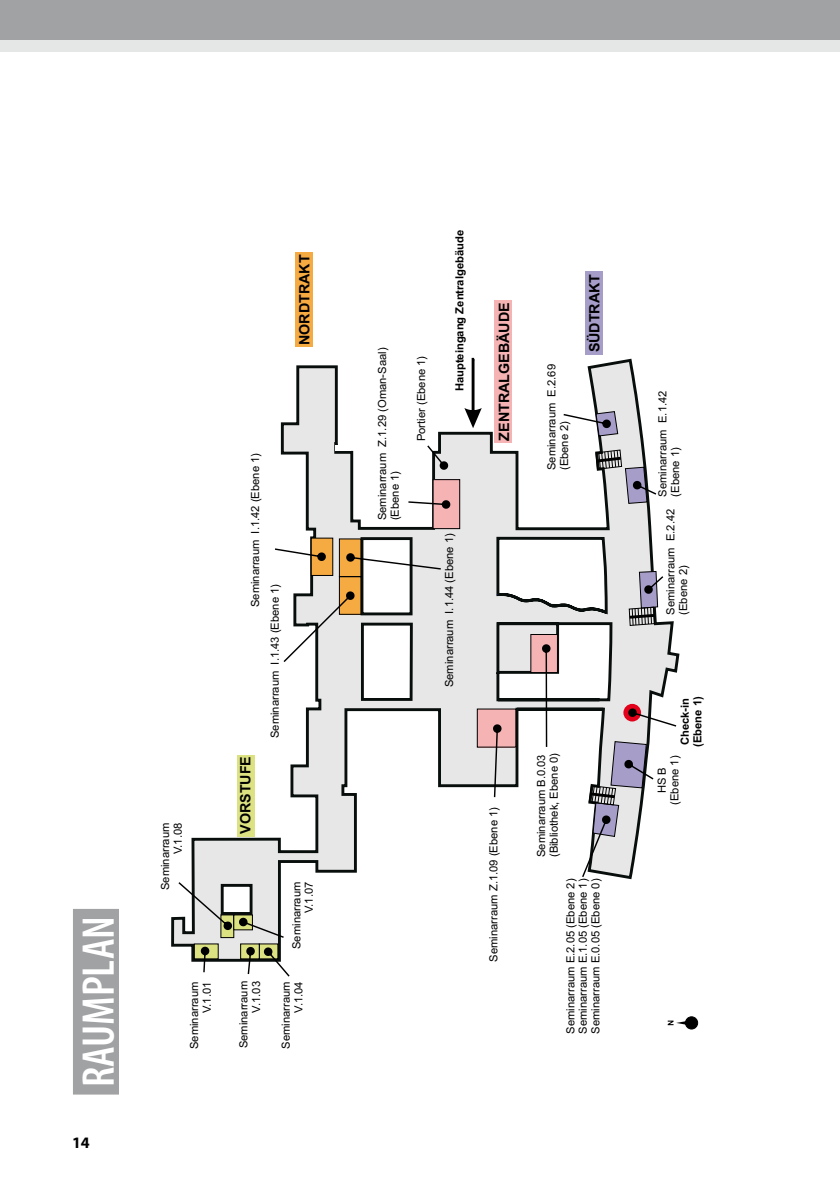
<style>
.page{position:relative;width:840px;height:1191px;background:#fff}
.page>*{position:absolute;margin:0;border:0;box-sizing:border-box;transform-origin:0 0}
.t1{font:600 condensed 46px "Myriad Pro";color:#fff}
.t2{font:700 16px "Myriad";color:#000}
.t3{font:700 14.2px "Arial";color:#000}
.t4{font:11.2px/12.6px "Arial";color:#000}
.t5{font:700 11.2px/12.6px "Arial";color:#000}
</style>
<div class="page">
<div style="left:0;top:0;width:839px;height:51px;background:#e5e6e6"></div>
<div style="left:0;top:0;width:839px;height:39px;background:#a1a2a4"></div>
<div style="left:73px;top:909px;width:46px;height:185px;background:#a1a2a4"></div>
<svg style="left:171px;top:357px;width:509px;height:605px"></svg>
<div style="left:237px;top:754px;width:17px;height:82px;background:#dce282"></div>
<div style="left:295px;top:253px;width:17px;height:94px;background:#f6aa42"></div>
<div style="left:494px;top:300px;width:18px;height:142px;background:#f5b3b4"></div>
<div style="left:585px;top:271px;width:17px;height:83px;background:#a69dc9"></div>
<div style="left:336px;top:444px;width:15px;height:6px;background:#fff"></div>
<div style="left:339px;top:539px;width:22px;height:37px;background:#f6aa42"></div>
<div style="left:339px;top:539px;width:22px;height:37px;border:1px solid #000"></div>
<div style="left:433px;top:479px;width:26px;height:49px;background:#f5b3b4"></div>
<div style="left:432px;top:479px;width:27px;height:50px;border:1px solid #000"></div>
<div style="left:221px;top:915px;width:13px;height:22px;background:#dce282"></div>
<div style="left:477px;top:709px;width:38px;height:38px;background:#f5b3b4"></div>
<div style="left:339px;top:577px;width:22px;height:37px;background:#f6aa42"></div>
<div style="left:339px;top:576px;width:22px;height:38px;border:1px solid #000"></div>
<div style="left:623px;top:704px;width:17px;height:17px;background:#e2001a;border-radius:50%"></div>
<svg style="left:408px;top:498px;width:42px;height:11px"></svg>
<svg style="left:427px;top:445px;width:21px;height:25px"></svg>
<svg style="left:464px;top:358px;width:17px;height:70px"></svg>
<svg style="left:346px;top:553px;width:94px;height:16px"></svg>
<svg style="left:283px;top:591px;width:71px;height:71px"></svg>
<svg style="left:178px;top:882px;width:54px;height:48px"></svg>
<svg style="left:628px;top:708px;width:48px;height:18px"></svg>
<svg style="left:492px;top:724px;width:9px;height:73px"></svg>
<div style="left:311px;top:538px;width:21px;height:37px;background:#f6aa42"></div>
<svg style="left:275px;top:548px;width:51px;height:13px"></svg>
<svg style="left:563px;top:411px;width:54px;height:25px"></svg>
<svg style="left:593px;top:450px;width:63px;height:54px"></svg>
<svg style="left:626px;top:571px;width:37px;height:54px;background:#a6a4ae"></svg>
<svg style="left:581px;top:741px;width:72px;height:136px"></svg>
<div style="left:234px;top:915px;width:18px;height:15px;background:#dce282"></div>
<div style="left:233px;top:914px;width:19px;height:16px;border:1px solid #000"></div>
<svg style="left:239px;top:917px;width:44px;height:21px"></svg>
<div style="left:259px;top:944px;width:19px;height:15px;background:#dce282"></div>
<div style="left:259px;top:943px;width:19px;height:16px;border:1px solid #000"></div>
<div style="left:194px;top:944px;width:24px;height:15px;background:#dce282"></div>
<svg style="left:201px;top:946px;width:8px;height:26px"></svg>
<svg style="left:264px;top:947px;width:25px;height:29px"></svg>
<div style="left:685px;top:1016px;width:12px;height:13px;background:#000;border-radius:50%"></div>
<div style="left:685px;top:1016px;width:12px;height:13px;border:1px solid #000;border-radius:50%"></div>
<svg style="left:667px;top:1020px;width:18px;height:5px"></svg>
<div style="left:240px;top:944px;width:19px;height:15px;background:#dce282"></div>
<div style="left:240px;top:943px;width:19px;height:16px;border:1px solid #000"></div>
<svg style="left:246px;top:947px;width:9px;height:27px"></svg>
<div style="left:530px;top:634px;width:27px;height:38px;background:#f5b3b4"></div>
<svg style="left:541px;top:644px;width:9px;height:103px"></svg>
<h1 class="t1" style="left:70px;top:1087px;width:173px;rotate:-90deg">RAUMPLAN</h1>
<h2 class="t2" style="left:72px;top:1134px;width:19px">14</h2>
<p class="t3" style="left:295px;top:345px;width:92px;rotate:-90deg">NORDTRAKT</p>
<p class="t4" style="left:160px;top:890px;width:69px;text-align:right;rotate:-90deg">Seminarraum<br>V.1.08</p>
<p class="t4" style="left:250px;top:607px;width:155px;rotate:-90deg">Seminarraum I.1.42 (Ebene 1)</p>
<p class="t3" style="left:236px;top:834px;width:79px;rotate:-90deg">VORSTUFE</p>
<p class="t4" style="left:269px;top:738px;width:155px;rotate:-90deg">Seminarraum I.1.43 (Ebene 1)</p>
<p class="t4" style="left:291px;top:949px;width:69px;text-align:right;rotate:-90deg">Seminarraum<br>V.1.07</p>
<p class="t4" style="left:189px;top:1049px;width:69px;text-align:right;rotate:-90deg">Seminarraum<br>V.1.01</p>
<p class="t4" style="left:238px;top:1048px;width:69px;text-align:right;rotate:-90deg">Seminarraum<br>V.1.03</p>
<p class="t4" style="left:280px;top:1048px;width:69px;text-align:right;rotate:-90deg">Seminarraum<br>V.1.04</p>
<p class="t4" style="left:377px;top:520px;width:174px;rotate:-90deg">Seminarraum Z.1.29 (Oman-Saal) (Ebene 1)</p>
<p class="t4" style="left:416px;top:441px;width:87px;rotate:-90deg">Portier (Ebene 1)</p>
<p class="t5" style="left:454px;top:391px;width:163px;rotate:-90deg">Haupteingang Zentralgebäude</p>
<p class="t4" style="left:444px;top:687px;width:155px;rotate:-90deg">Seminarraum I.1.44 (Ebene 1)</p>
<p class="t3" style="left:494px;top:440px;width:139px;rotate:-90deg">ZENTRALGEBÄUDE</p>
<p class="t4" style="left:488px;top:961px;width:156px;rotate:-90deg">Seminarraum Z.1.09 (Ebene 1)</p>
<p class="t4" style="left:546px;top:470px;width:107px;rotate:-90deg">Seminarraum E.2.69 (Ebene 2)</p>
<p class="t3" style="left:585px;top:352px;width:80px;rotate:-90deg">SÜDTRAKT</p>
<p class="t4" style="left:536px;top:857px;width:106px;rotate:-90deg">Seminarraum B.0.03 (Bibliothek, Ebene 0)</p>
<p class="t4" style="left:565px;top:1033px;width:157px;text-align:justify;rotate:-90deg">Seminarraum E.2.05 (Ebene 2)<br>Seminarraum E.1.05 (Ebene 1)<br>Seminarraum E.0.05 (Ebene 0)</p>
<p class="t4" style="left:657px;top:496px;width:107px;rotate:-90deg">Seminarraum E.1.42 (Ebene 1)</p>
<p class="t4" style="left:665px;top:615px;width:107px;rotate:-90deg">Seminarraum E.2.42 (Ebene 2)</p>
<p class="t5" style="left:679px;top:747px;width:52px;rotate:-90deg">Check-in (Ebene 1)</p>
<p class="t4" style="left:656px;top:805px;width:51px;text-align:center;rotate:-90deg">HS B (Ebene 1)</p>
</div>
